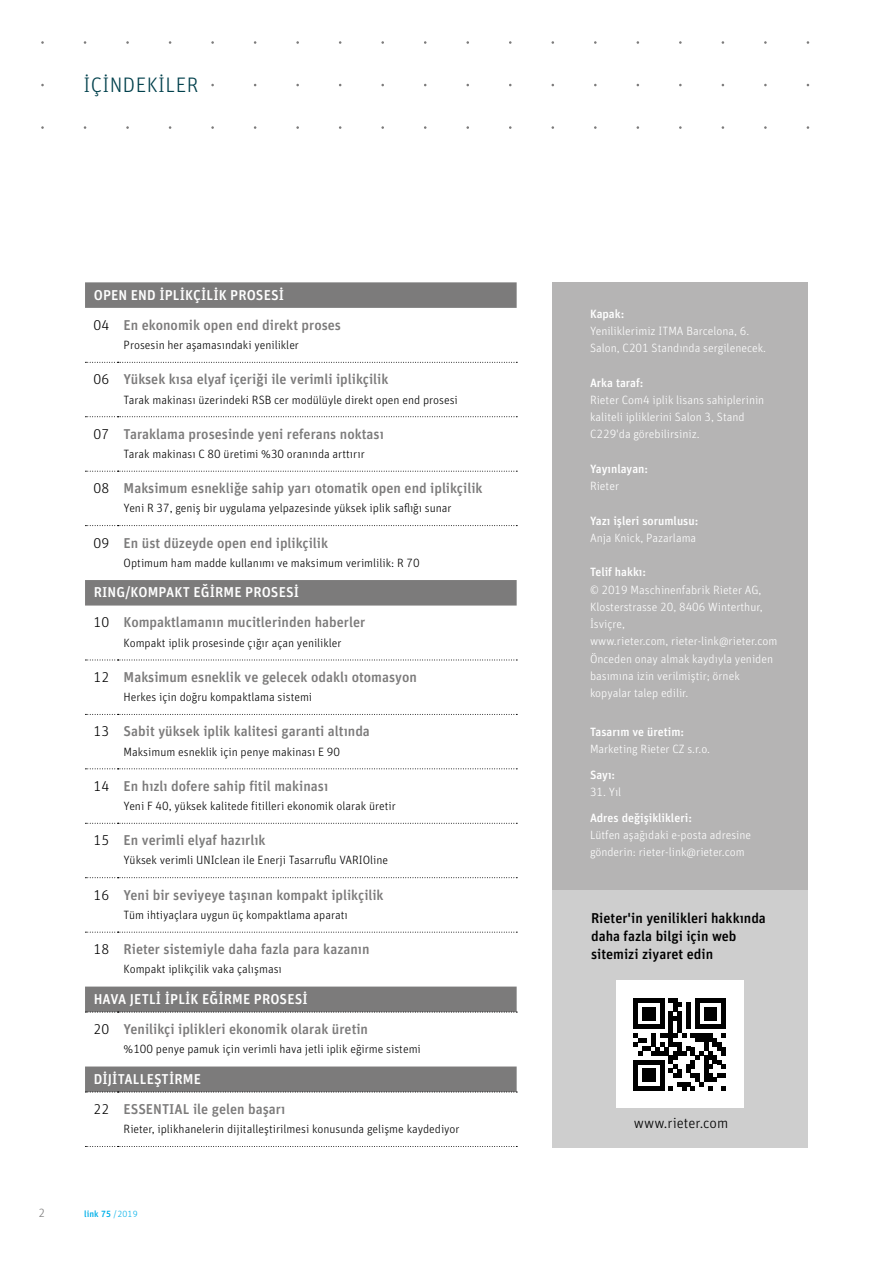
<style>
.page{position:relative;width:893px;height:1263px;background:#fff}
.page>*{position:absolute;margin:0;border:0;box-sizing:border-box;transform-origin:0 0}
.t1{font:300 21px "Unit Pro";letter-spacing:.02em;color:#00404c}
.t2{font:500 14.25px/30.2px "Unit Pro";color:#7c7b7b}
.t3{font:500 14.25px/18px "Unit Pro";color:#000}
.t4{font:300 12px "Unit Pro";color:#000}
.t5{font:300 12px/17.2px "Unit Pro";color:#fff}
.t6{font:500 12px "Unit Pro";color:#fff}
.t7{font:300 12px "Unit Pro";color:#7c7b7b}
.t8{font:500 9px "Unit Pro";letter-spacing:.01em;color:#00b0e9}
.s1{color:#fff}
.s2{font-weight:300;color:#000}
.s3{font-weight:300}
</style>
<div class="page">
<div style="left:553px;top:865px;width:255px;height:283px;background:#cecece"></div>
<div style="left:553px;top:283px;width:255px;height:607px;background:#b5b4b4"></div>
<div style="left:616px;top:981px;width:127px;height:127px;background:#fff"></div>
<svg style="left:633px;top:998px;width:93px;height:93px"></svg>
<svg style="left:85px;top:282px;width:432px;height:810px"></svg>
<svg style="left:85px;top:362px;width:432px;height:1px"></svg>
<svg style="left:85px;top:416px;width:432px;height:1px"></svg>
<svg style="left:85px;top:471px;width:432px;height:1px"></svg>
<svg style="left:85px;top:525px;width:432px;height:1px"></svg>
<svg style="left:85px;top:660px;width:432px;height:1px"></svg>
<svg style="left:85px;top:714px;width:432px;height:1px"></svg>
<svg style="left:85px;top:768px;width:432px;height:1px"></svg>
<svg style="left:85px;top:823px;width:432px;height:1px"></svg>
<svg style="left:85px;top:877px;width:432px;height:1px"></svg>
<svg style="left:85px;top:1146px;width:432px;height:1px"></svg>
<svg style="left:85px;top:932px;width:432px;height:1px"></svg>
<svg style="left:85px;top:1012px;width:432px;height:1px"></svg>
<svg style="left:85px;top:1092px;width:432px;height:1px"></svg>
<h1 class="t1" style="left:84px;top:70px;width:116px">İÇİNDEKİLER</h1>
<p class="t2" style="left:94px;top:279px;width:249px"><span class="s1">OPEN END İPLİKÇİLİK PROSESİ<br></span><span class="s2">04</span> En ekonomik open end direkt proses</p>
<p class="t4" style="left:124px;top:337px;width:177px">Prosesin her aşamasındaki yenilikler</p>
<p class="t2" style="left:94px;top:363px;width:296px"><span class="s2">06</span> Yüksek kısa elyaf içeriği ile verimli iplikçilik</p>
<p class="t4" style="left:124px;top:391px;width:336px">Tarak makinası üzerindeki RSB cer modülüyle direkt open end prosesi</p>
<p class="t2" style="left:94px;top:418px;width:292px"><span class="s2">07</span> Taraklama prosesinde yeni referans noktası</p>
<p class="t4" style="left:124px;top:445px;width:243px">Tarak makinası C 80 üretimi %30 oranında arttırır</p>
<p class="t2" style="left:94px;top:472px;width:390px"><span class="s2">08</span> Maksimum esnekliğe sahip yarı otomatik open end iplikçilik</p>
<p class="t4" style="left:124px;top:500px;width:329px">Yeni R 37, geniş bir uygulama yelpazesinde yüksek iplik saflığı sunar</p>
<p class="t2" style="left:94px;top:526px;width:236px"><span class="s2">09</span> En üst düzeyde open end iplikçilik</p>
<p class="t4" style="left:124px;top:554px;width:298px">Optimum ham madde kullanımı ve maksimum verimlilik: R 70</p>
<p class="t2" style="left:94px;top:576px;width:273px"><span class="s1">RING/KOMPAKT EĞİRME PROSESİ<br></span><span class="s2">10</span> Kompaktlamanın mucitlerinden haberler</p>
<p class="t4" style="left:124px;top:634px;width:219px">Kompakt iplik prosesinde çığır açan yenilikler</p>
<p class="t2" style="left:94px;top:661px;width:325px"><span class="s2">12</span> Maksimum esneklik ve gelecek odaklı otomasyon</p>
<p class="t4" style="left:124px;top:689px;width:190px">Herkes için doğru kompaktlama sistemi</p>
<p class="t2" style="left:94px;top:715px;width:278px"><span class="s2">13</span> Sabit yüksek iplik kalitesi garanti altında</p>
<p class="t4" style="left:124px;top:743px;width:218px">Maksimum esneklik için penye makinası E 90</p>
<p class="t2" style="left:94px;top:770px;width:236px"><span class="s2">14</span> En hızlı dofere sahip fitil makinası</p>
<p class="t4" style="left:124px;top:798px;width:274px">Yeni F 40, yüksek kalitede fitilleri ekonomik olarak üretir</p>
<p class="t2" style="left:94px;top:824px;width:174px"><span class="s2">15</span> En verimli elyaf hazırlık</p>
<p class="t4" style="left:124px;top:852px;width:266px">Yüksek verimli UNIclean ile Enerji Tasarruflu VARIOline</p>
<p class="t2" style="left:94px;top:879px;width:292px"><span class="s2">16</span> Yeni bir seviyeye taşınan kompakt iplikçilik</p>
<p class="t4" style="left:124px;top:906px;width:226px">Tüm ihtiyaçlara uygun üç kompaktlama aparatı</p>
<p class="t2" style="left:94px;top:933px;width:278px"><span class="s2">18</span> Rieter sistemiyle daha fazla para kazanın</p>
<p class="t4" style="left:124px;top:961px;width:160px">Kompakt iplikçilik vaka çalışması</p>
<p class="t2" style="left:94px;top:983px;width:276px"><span class="s1">HAVA JETLI İPLIK EĞIRME PROSESI<br></span><span class="s2">20</span> Yenilikçi iplikleri ekonomik olarak üretin</p>
<p class="t4" style="left:124px;top:1041px;width:299px">%100 penye pamuk için verimli hava jetli iplik eğirme sistemi</p>
<p class="t2" style="left:94px;top:1063px;width:193px"><span class="s1">DIJITALLEŞTIRME<br></span><span class="s2">22</span> ESSENTIAL ile gelen başarı</p>
<p class="t4" style="left:124px;top:1121px;width:337px">Rieter, iplikhanelerin dijitalleştirilmesi konusunda gelişme kaydediyor</p>
<p class="t7" style="left:39px;top:1205px;width:8px">2</p>
<p class="t8" style="left:84px;top:1207px;width:55px">link 75 <span class="s3">/2019</span></p>
<p class="t6" style="left:590px;top:304px;width:36px">Kapak:</p>
<p class="t5" style="left:590px;top:321px;width:178px">Yeniliklerimiz ITMA Barcelona, 6.<br>Salon, C201 Standında sergilenecek.</p>
<p class="t6" style="left:590px;top:373px;width:55px">Arka taraf:</p>
<p class="t5" style="left:590px;top:390px;width:176px">Rieter Com4 iplik lisans sahiplerinin kaliteli ipliklerini Salon 3, Stand<br>C229'da görebilirsiniz.</p>
<p class="t6" style="left:590px;top:460px;width:60px">Yayınlayan:</p>
<p class="t5" style="left:590px;top:477px;width:31px">Rieter</p>
<p class="t6" style="left:590px;top:511px;width:110px">Yazı işleri sorumlusu:</p>
<p class="t5" style="left:590px;top:528px;width:108px">Anja Knick, Pazarlama</p>
<p class="t6" style="left:590px;top:563px;width:58px">Telif hakkı:</p>
<p class="t5" style="left:590px;top:580px;width:189px">© 2019 Maschinenfabrik Rieter AG,<br>Klosterstrasse 20, 8406 Winterthur,<br>İsviçre,<br>www.rieter.com, rieter-link@rieter.com<br>Önceden onay almak kaydıyla yeniden basımına izin verilmiştir; örnek kopyalar talep edilir.</p>
<p class="t6" style="left:590px;top:722px;width:96px">Tasarım ve üretim:</p>
<p class="t5" style="left:590px;top:739px;width:122px">Marketing Rieter CZ s.r.o.</p>
<p class="t6" style="left:590px;top:765px;width:27px">Sayı:</p>
<p class="t5" style="left:590px;top:782px;width:33px">31. Yıl</p>
<p class="t6" style="left:590px;top:808px;width:104px">Adres değişiklikleri:</p>
<p class="t5" style="left:590px;top:825px;width:163px">Lütfen aşağıdaki e-posta adresine gönderin: rieter-link@rieter.com</p>
<p class="t3" style="left:591px;top:908px;width:176px">Rieter'in yenilikleri hakkında daha fazla bilgi için web sitemizi ziyaret edin</p>
</div>
